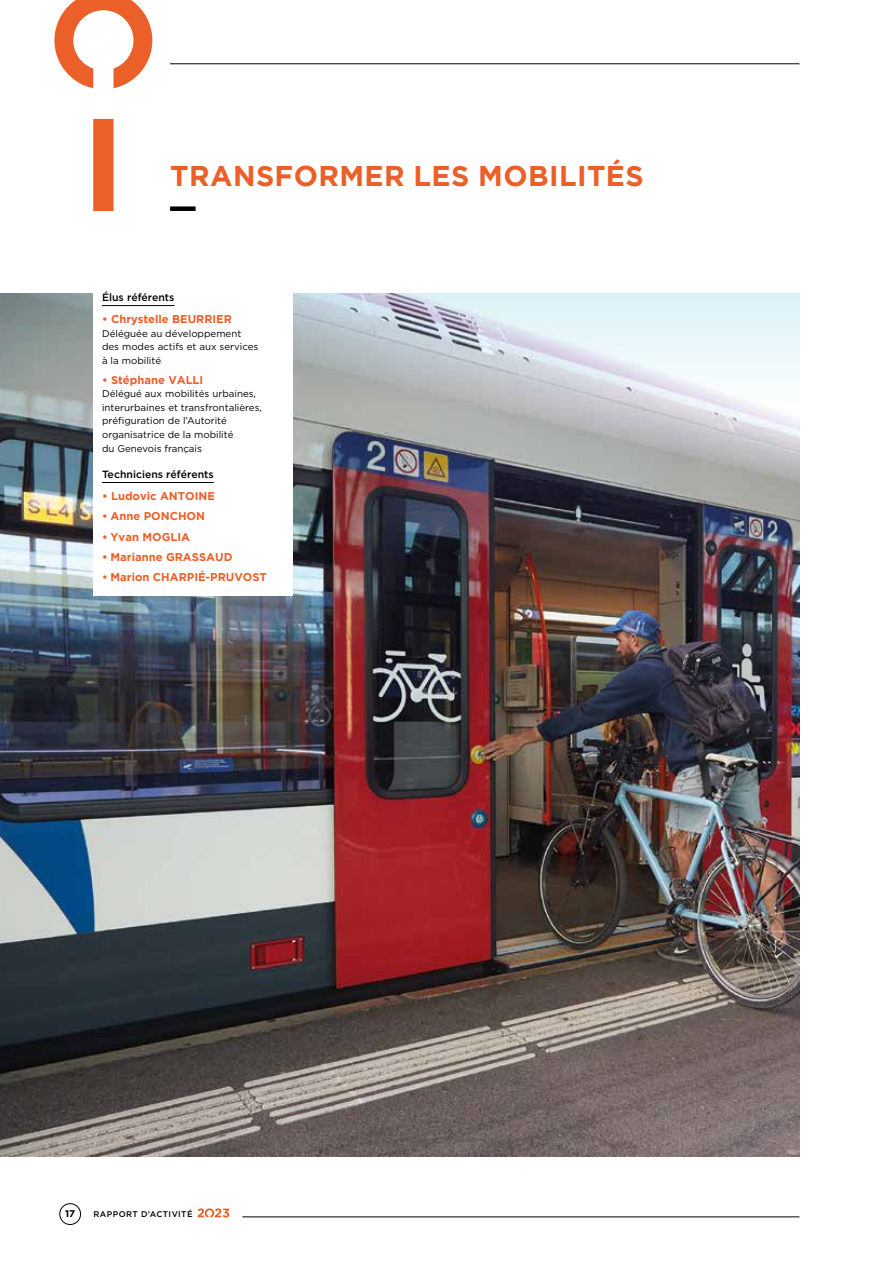
<style>
.page{position:relative;width:893px;height:1263px;background:#fff}
.page>*{position:absolute;margin:0;border:0;box-sizing:border-box;transform-origin:0 0}
.t1{font:700 28.5px "Gotham";letter-spacing:.015em;color:#eb6029}
.t2{font:700 11.25px "Gotham";color:#eb6029}
.t3{font:500 10.5px "Gotham";color:#000}
.t4{font:9.75px/13.5px "Gotham";color:#000}
.t5{font:700 9.75px "Gotham";color:#000}
.t6{font:500 8.25px "Gotham";letter-spacing:.05em;color:#000}
</style>
<div class="page">
<hr style="left:242px;top:1216px;width:557px;height:1px;background:#000">
<div style="left:60px;top:1203px;width:21px;height:22px;border:1px solid #000;border-radius:50%"></div>
<svg style="left:198px;top:1208px;width:31px;height:10px"></svg>
<hr style="left:170px;top:64px;width:629px;height:1px;background:#000">
<svg style="left:54px;top:0;width:98px;height:211px"></svg>
<img style="left:0;top:637px;width:799px;height:520px">
<img style="left:0;top:293px;width:799px;height:344px">
<div style="left:170px;top:206px;width:26px;height:5px;background:#000"></div>
<div style="left:94px;top:278px;width:199px;height:318px;background:#fff"></div>
<hr style="left:102px;top:305px;width:73px;height:1px;background:#000">
<hr style="left:102px;top:482px;width:112px;height:1px;background:#000">
<h1 class="t1" style="left:170px;top:160px;width:475px">TRANSFORMER LES MOBILITÉS</h1>
<p class="t3" style="left:102px;top:291px;width:74px">Élus référents</p>
<p class="t2" style="left:102px;top:313px;width:131px">• Chrystelle BEURRIER</p>
<p class="t4" style="left:102px;top:326px;width:158px">Déléguée au développement des modes actifs et aux services à la mobilité</p>
<p class="t2" style="left:102px;top:373px;width:103px">• Stéphane VALLI</p>
<p class="t4" style="left:102px;top:387px;width:161px">Délégué aux mobilités urbaines, interurbaines et transfrontalières, préfiguration de l’Autorité organisatrice de la mobilité<br>du Genevois français</p>
<p class="t3" style="left:102px;top:468px;width:113px">Techniciens référents</p>
<p class="t2" style="left:102px;top:490px;width:114px">• Ludovic ANTOINE</p>
<p class="t2" style="left:102px;top:510px;width:104px">• Anne PONCHON</p>
<p class="t2" style="left:102px;top:530px;width:90px">• Yvan MOGLIA</p>
<p class="t2" style="left:102px;top:550px;width:132px">• Marianne GRASSAUD</p>
<p class="t2" style="left:102px;top:570px;width:166px">• Marion CHARPIÉ-PRUVOST</p>
<p class="t5" style="left:65px;top:1208px;width:12px">17</p>
<p class="t6" style="left:94px;top:1209px;width:101px">RAPPORT D’ACTIVITÉ</p>
</div>
